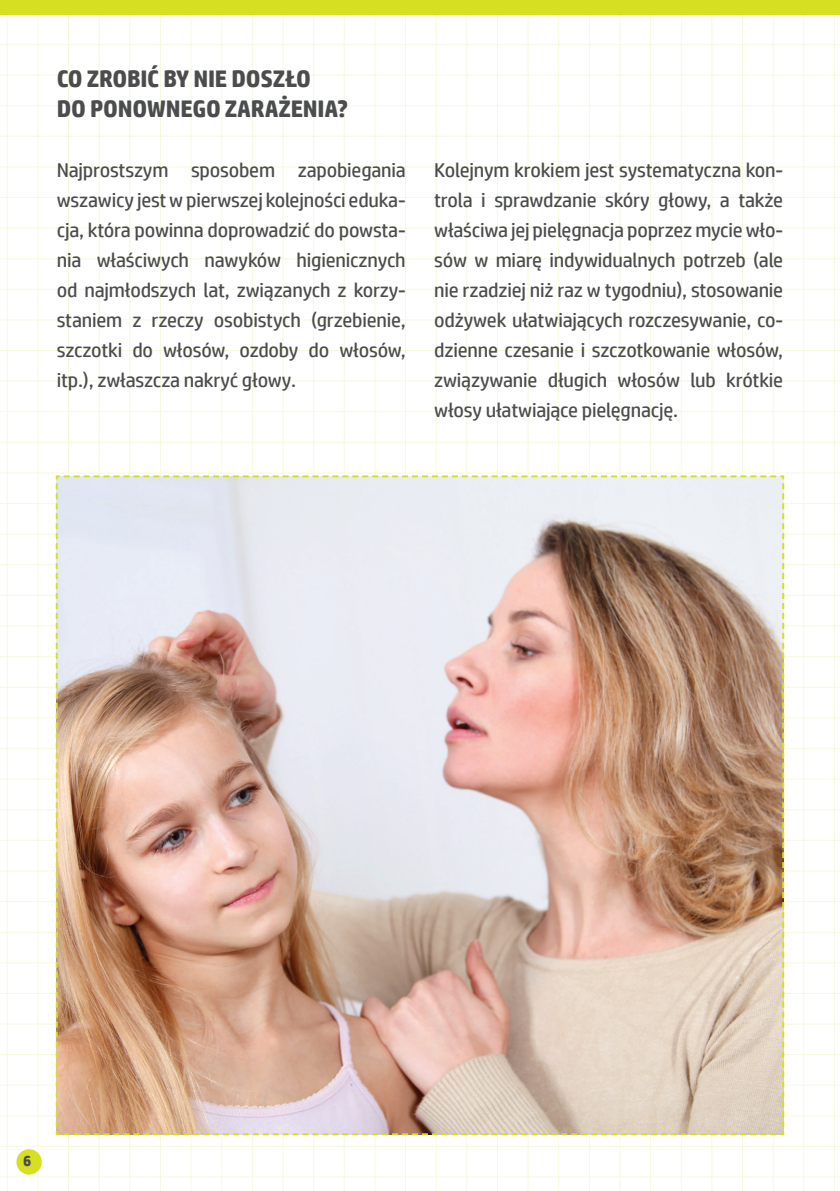
<style>
.page{position:relative;width:840px;height:1191px;background:#fff}
.page>*{position:absolute;margin:0;border:0;box-sizing:border-box;transform-origin:0 0}
.tytuł{font:700 24px/30px "HP Simplified";letter-spacing:-.01em;color:#4b4c4d}
.tekst_główny{font:20px/30px "HP Simplified";letter-spacing:-.01em;color:#4b4c4d;text-align:justify}
.t1{font:700 15.4px "HP Simplified";color:#4b4c4d}
</style>
<div class="page">
<hr style="left:833px;top:0;width:1px;height:1191px;background:#f6f9df">
<hr style="left:803px;top:0;width:1px;height:1191px;background:#f6f9df">
<hr style="left:772px;top:0;width:1px;height:1191px;background:#f6f9df">
<hr style="left:741px;top:0;width:1px;height:1191px;background:#f6f9df">
<hr style="left:711px;top:0;width:1px;height:1191px;background:#f6f9df">
<hr style="left:680px;top:0;width:1px;height:1191px;background:#f6f9df">
<hr style="left:650px;top:0;width:1px;height:1191px;background:#f6f9df">
<hr style="left:619px;top:0;width:1px;height:1191px;background:#f6f9df">
<hr style="left:588px;top:0;width:1px;height:1191px;background:#f6f9df">
<hr style="left:558px;top:0;width:1px;height:1191px;background:#f6f9df">
<hr style="left:527px;top:0;width:1px;height:1191px;background:#f6f9df">
<hr style="left:497px;top:0;width:1px;height:1191px;background:#f6f9df">
<hr style="left:466px;top:0;width:1px;height:1191px;background:#f6f9df">
<hr style="left:435px;top:0;width:1px;height:1191px;background:#f6f9df">
<hr style="left:405px;top:0;width:1px;height:1191px;background:#f6f9df">
<hr style="left:374px;top:0;width:1px;height:1191px;background:#f6f9df">
<hr style="left:344px;top:0;width:1px;height:1191px;background:#f6f9df">
<hr style="left:313px;top:0;width:1px;height:1191px;background:#f6f9df">
<hr style="left:282px;top:0;width:1px;height:1191px;background:#f6f9df">
<hr style="left:252px;top:0;width:1px;height:1191px;background:#f6f9df">
<hr style="left:221px;top:0;width:1px;height:1191px;background:#f6f9df">
<hr style="left:191px;top:0;width:1px;height:1191px;background:#f6f9df">
<hr style="left:160px;top:0;width:1px;height:1191px;background:#f6f9df">
<hr style="left:129px;top:0;width:1px;height:1191px;background:#f6f9df">
<hr style="left:99px;top:0;width:1px;height:1191px;background:#f6f9df">
<hr style="left:68px;top:0;width:1px;height:1191px;background:#f6f9df">
<hr style="left:38px;top:0;width:1px;height:1191px;background:#f6f9df">
<hr style="left:7px;top:0;width:1px;height:1191px;background:#f6f9df">
<hr style="left:0;top:44px;width:839px;height:1px;background:#f6f9df">
<hr style="left:0;top:75px;width:839px;height:1px;background:#f6f9df">
<hr style="left:0;top:105px;width:839px;height:1px;background:#f6f9df">
<hr style="left:0;top:136px;width:839px;height:1px;background:#f6f9df">
<hr style="left:0;top:166px;width:839px;height:1px;background:#f6f9df">
<hr style="left:0;top:197px;width:839px;height:1px;background:#f6f9df">
<hr style="left:0;top:228px;width:839px;height:1px;background:#f6f9df">
<hr style="left:0;top:258px;width:839px;height:1px;background:#f6f9df">
<hr style="left:0;top:289px;width:839px;height:1px;background:#f6f9df">
<hr style="left:0;top:319px;width:839px;height:1px;background:#f6f9df">
<hr style="left:0;top:350px;width:839px;height:1px;background:#f6f9df">
<hr style="left:0;top:381px;width:839px;height:1px;background:#f6f9df">
<hr style="left:0;top:411px;width:839px;height:1px;background:#f6f9df">
<hr style="left:0;top:442px;width:839px;height:1px;background:#f6f9df">
<hr style="left:0;top:472px;width:839px;height:1px;background:#f6f9df">
<hr style="left:0;top:503px;width:839px;height:1px;background:#f6f9df">
<hr style="left:0;top:534px;width:839px;height:1px;background:#f6f9df">
<hr style="left:0;top:564px;width:839px;height:1px;background:#f6f9df">
<hr style="left:0;top:595px;width:839px;height:1px;background:#f6f9df">
<hr style="left:0;top:625px;width:839px;height:1px;background:#f6f9df">
<hr style="left:0;top:656px;width:839px;height:1px;background:#f6f9df">
<hr style="left:0;top:687px;width:839px;height:1px;background:#f6f9df">
<hr style="left:0;top:717px;width:839px;height:1px;background:#f6f9df">
<hr style="left:0;top:748px;width:839px;height:1px;background:#f6f9df">
<hr style="left:0;top:778px;width:839px;height:1px;background:#f6f9df">
<hr style="left:0;top:809px;width:839px;height:1px;background:#f6f9df">
<hr style="left:0;top:840px;width:839px;height:1px;background:#f6f9df">
<hr style="left:0;top:870px;width:839px;height:1px;background:#f6f9df">
<hr style="left:0;top:901px;width:839px;height:1px;background:#f6f9df">
<hr style="left:0;top:931px;width:839px;height:1px;background:#f6f9df">
<hr style="left:0;top:962px;width:839px;height:1px;background:#f6f9df">
<hr style="left:0;top:993px;width:839px;height:1px;background:#f6f9df">
<hr style="left:0;top:1023px;width:839px;height:1px;background:#f6f9df">
<hr style="left:0;top:1054px;width:839px;height:1px;background:#f6f9df">
<hr style="left:0;top:1084px;width:839px;height:1px;background:#f6f9df">
<hr style="left:0;top:1115px;width:839px;height:1px;background:#f6f9df">
<hr style="left:0;top:1146px;width:839px;height:1px;background:#f6f9df">
<hr style="left:0;top:1176px;width:839px;height:1px;background:#f6f9df">
<div style="left:0;top:0;width:839px;height:14px;background:#d6df21"></div>
<div style="left:16px;top:1149px;width:26px;height:25px;background:#d6df21;border-radius:50%"></div>
<img style="left:55px;top:474px;width:729px;height:662px">
<p class="tytuł" style="left:57px;top:63px;width:292px">CO ZROBIĆ BY NIE DOSZŁO<br>DO PONOWNEGO ZARAŻENIA?</p>
<p class="tekst_główny" style="left:57px;top:154px;width:350px">Najprostszym sposobem zapobiegania wszawicy jest w pierwszej kolejności eduka&shy;cja, która powinna doprowadzić do powsta&shy;nia właściwych nawyków higienicznych od najmłodszych lat, związanych z korzy&shy;staniem z rzeczy osobistych (grzebienie, szczotki do włosów, ozdoby do włosów, itp.), zwłaszcza nakryć głowy.</p>
<p class="tekst_główny" style="left:434px;top:154px;width:350px">Kolejnym krokiem jest systematyczna kon&shy;trola i sprawdzanie skóry głowy, a także właściwa jej pielęgnacja poprzez mycie wło&shy;sów w miarę indywidualnych potrzeb (ale nie rzadziej niż raz w tygodniu), stosowanie odżywek ułatwiających rozczesywanie, co&shy;dzienne czesanie i szczotkowanie włosów, związywanie długich włosów lub krótkie włosy ułatwiające pielęgnację.</p>
<p class="t1" style="left:23px;top:1150px;width:10px">6</p>
</div>
